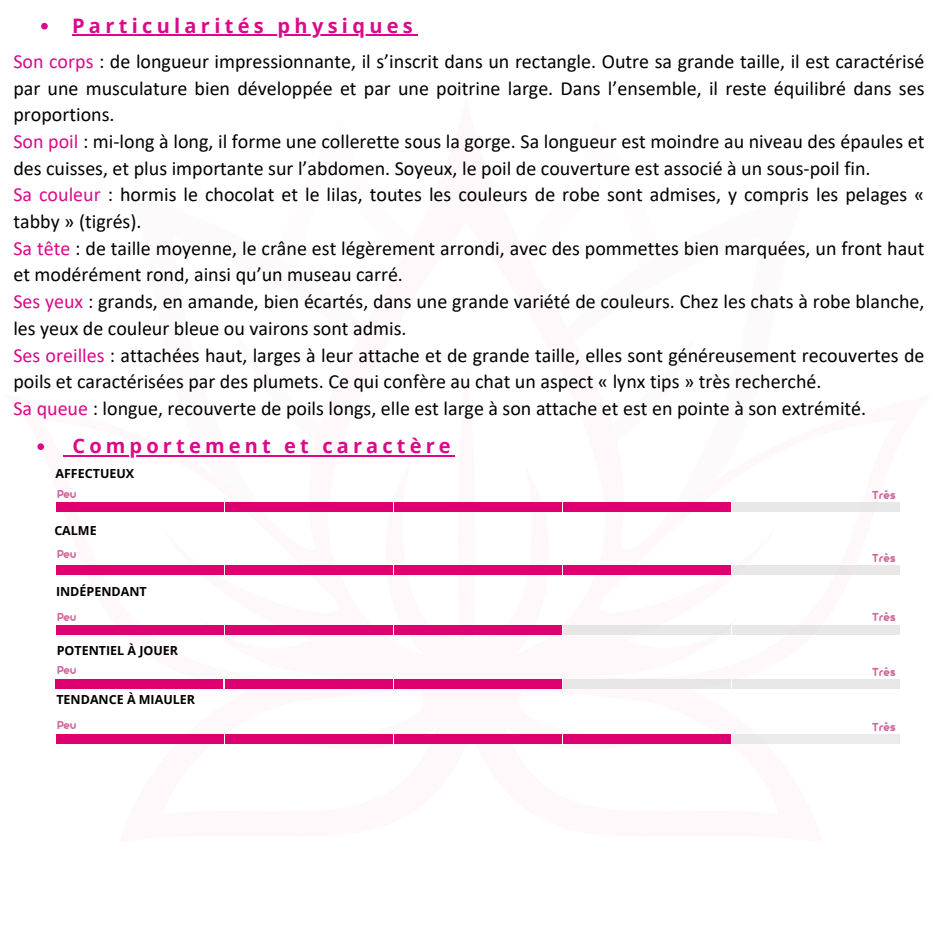
<style>
.page{position:relative;width:938px;height:938px;background:#fff}
.page>*{position:absolute;margin:0;border:0;box-sizing:border-box;transform-origin:0 0}
.t1{font:20px/26.8px "Calibri";color:#000}
.t2{font:700 20px "Open Sans";letter-spacing:.215em;color:#db098a}
.t3{font:700 12.5px "Open Sans";color:#000}
.t4{font:700 12.5px "Arista Pro";color:#b71c69}
.s1{color:#db098a}
</style>
<div class="page">
<svg style="left:549px;top:502px;width:351px;height:187px"></svg>
<svg style="left:572px;top:512px;width:109px;height:105px"></svg>
<svg style="left:44px;top:446px;width:411px;height:243px"></svg>
<svg style="left:256px;top:512px;width:110px;height:105px"></svg>
<div style="left:457px;top:361px;width:18px;height:358px;background:#fef8fb;border-radius:50%"></div>
<svg style="left:385px;top:464px;width:164px;height:203px"></svg>
<svg style="left:119px;top:667px;width:329px;height:77px"></svg>
<svg style="left:448px;top:667px;width:375px;height:77px"></svg>
<svg style="left:41px;top:23px;width:7px;height:6px"></svg>
<hr style="left:72px;top:34px;width:345px;height:2px;background:#db098a">
<div style="left:56px;top:502px;width:167px;height:10px;background:#de0071"></div>
<div style="left:225px;top:502px;width:167px;height:10px;background:#de0071"></div>
<div style="left:394px;top:502px;width:167px;height:10px;background:#de0071"></div>
<div style="left:56px;top:565px;width:167px;height:9px;background:#de0071"></div>
<div style="left:225px;top:565px;width:167px;height:9px;background:#de0071"></div>
<div style="left:56px;top:625px;width:167px;height:9px;background:#de0071"></div>
<div style="left:225px;top:625px;width:167px;height:9px;background:#de0071"></div>
<div style="left:394px;top:625px;width:167px;height:9px;background:#de0071"></div>
<div style="left:56px;top:679px;width:167px;height:9px;background:#de0071"></div>
<div style="left:56px;top:734px;width:167px;height:10px;background:#de0071"></div>
<svg style="left:37px;top:443px;width:7px;height:7px"></svg>
<hr style="left:72px;top:455px;width:383px;height:1px;background:#db098a">
<div style="left:225px;top:679px;width:167px;height:9px;background:#de0071"></div>
<div style="left:394px;top:679px;width:167px;height:9px;background:#de0071"></div>
<div style="left:563px;top:502px;width:167px;height:10px;background:#de0071"></div>
<div style="left:732px;top:502px;width:167px;height:10px;background:#e8e8e8"></div>
<div style="left:394px;top:565px;width:167px;height:9px;background:#de0071"></div>
<div style="left:563px;top:565px;width:167px;height:9px;background:#de0071"></div>
<div style="left:732px;top:565px;width:167px;height:9px;background:#e8e8e8"></div>
<div style="left:563px;top:625px;width:167px;height:9px;background:#e7e5e6"></div>
<div style="left:732px;top:625px;width:167px;height:9px;background:#e8e8e8"></div>
<div style="left:563px;top:679px;width:167px;height:10px;background:#e7e5e6"></div>
<div style="left:732px;top:679px;width:167px;height:9px;background:#e8e8e8"></div>
<div style="left:225px;top:734px;width:167px;height:10px;background:#de0071"></div>
<div style="left:394px;top:734px;width:167px;height:10px;background:#de0071"></div>
<div style="left:563px;top:734px;width:167px;height:10px;background:#de0071"></div>
<div style="left:732px;top:734px;width:167px;height:10px;background:#ebebeb"></div>
<p class="t2" style="left:72px;top:11px;width:342px">Particularités physiques</p>
<h1 class="t1" style="left:13px;top:50px;width:912px"><span class="s1">Son corps</span> : de longueur impressionnante, il s’inscrit dans un rectangle. Outre sa grande taille, il est caractérisé par une musculature bien développée et par une poitrine large. Dans l’ensemble, il reste équilibré dans ses proportions.<br><span class="s1">Son poil</span> : mi-long à long, il forme une collerette sous la gorge. Sa longueur est moindre au niveau des épaules et des cuisses, et plus importante sur l’abdomen. Soyeux, le poil de couverture est associé à un sous-poil fin.<br><span class="s1">Sa couleur</span> : hormis le chocolat et le lilas, toutes les couleurs de robe sont admises, y compris les pelages « tabby » (tigrés).<br><span class="s1">Sa tête</span> : de taille moyenne, le crâne est légèrement arrondi, avec des pommettes bien marquées, un front haut et modérément rond, ainsi qu’un museau carré.<br><span class="s1">Ses yeux</span> : grands, en amande, bien écartés, dans une grande variété de couleurs. Chez les chats à robe blanche, les yeux de couleur bleue ou vairons sont admis.<br><span class="s1">Ses oreilles</span> : attachées haut, larges à leur attache et de grande taille, elles sont généreusement recouvertes de poils et caractérisées par des plumets. Ce qui confère au chat un aspect « lynx tips » très recherché.<br><span class="s1">Sa queue</span> : longue, recouverte de poils longs, elle est large à son attache et est en pointe à son extrémité.</h1>
<h2 class="t2" style="left:72px;top:432px;width:380px">Comportement et caractère</h2>
<p class="t3" style="left:55px;top:464px;width:80px">AFFECTUEUX</p>
<p class="t4" style="left:56px;top:489px;width:22px">Peu</p>
<p class="t3" style="left:54px;top:521px;width:44px">CALME</p>
<p class="t4" style="left:56px;top:550px;width:22px">Peu</p>
<h2 class="t3" style="left:56px;top:582px;width:92px">INDÉPENDANT</h2>
<p class="t4" style="left:56px;top:613px;width:22px">Peu</p>
<p class="t3" style="left:57px;top:641px;width:123px">POTENTIEL À JOUER</p>
<p class="t3" style="left:56px;top:690px;width:140px">TENDANCE À MIAULER</p>
<p class="t4" style="left:56px;top:666px;width:22px">Peu</p>
<p class="t4" style="left:56px;top:721px;width:22px">Peu</p>
<p class="t4" style="left:872px;top:490px;width:25px">Très</p>
<p class="t4" style="left:872px;top:554px;width:25px">Très</p>
<p class="t4" style="left:872px;top:613px;width:25px">Très</p>
<p class="t4" style="left:872px;top:668px;width:25px">Très</p>
<p class="t4" style="left:872px;top:723px;width:25px">Très</p>
</div>
